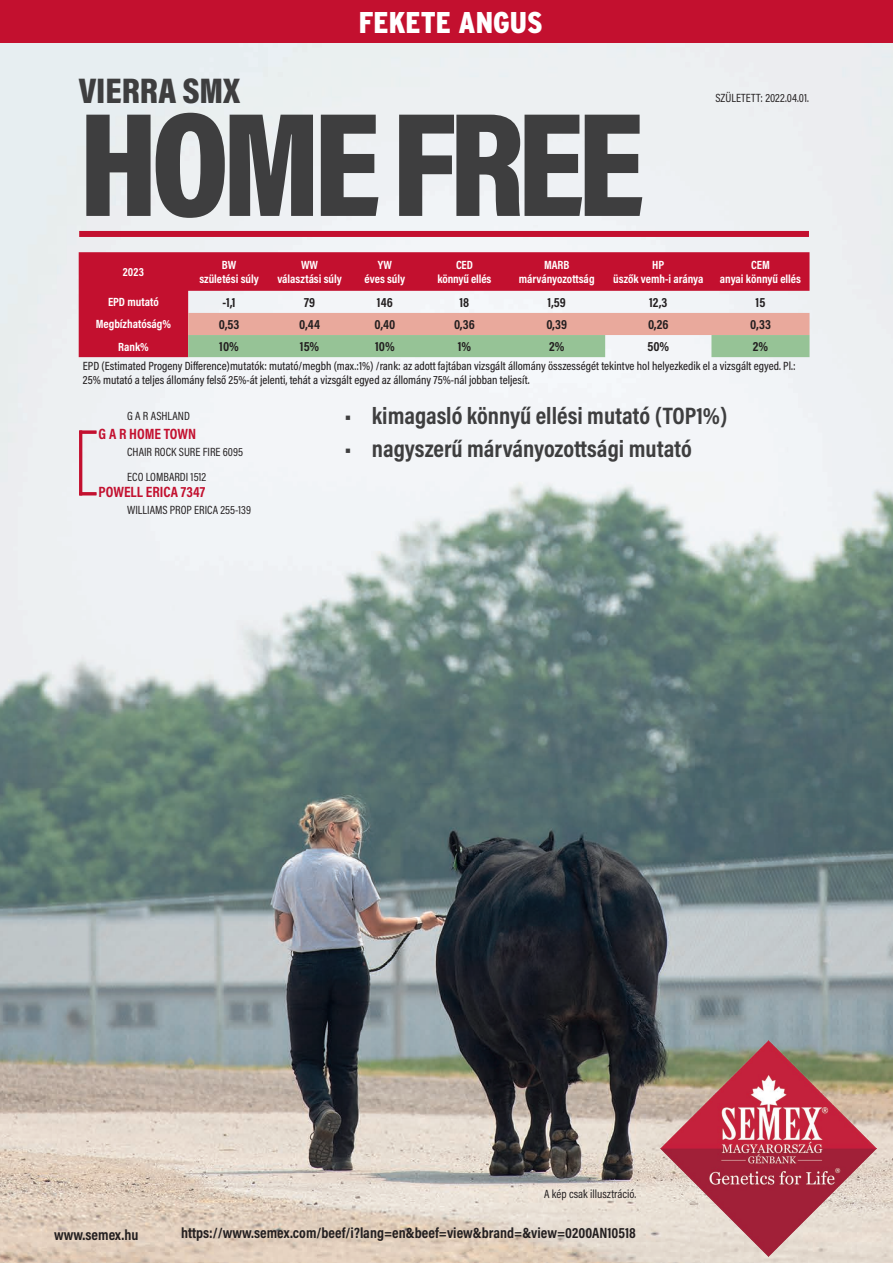
<style>
.page{position:relative;width:893px;height:1263px;background:#fff}
.page>*{position:absolute;margin:0;border:0;box-sizing:border-box;transform-origin:0 0}
.t1{font:900 150px "Acumin Pro Cond";letter-spacing:-.05em;color:#3e3e3f}
.t2{font:900 36px "Acumin Pro Cond";color:#3e3e3f}
.t3{font:900 30px "Interstate Condensed";color:#fff}
.t4{font:700 24px "Acumin Pro Cond";color:#3e3e3f}
.t5{font:700 15px "Acumin Pro Cond";color:#231f20}
.t6{font:700 15px "Acumin Pro Cond";color:#c3102f}
.t7{font:700 13.5px "Acumin Pro Cond";color:#231f20}
.t8{font:500 12px/14.4px "Acumin Pro Cond";color:#231f20}
.t9{font:700 12px/14.4px "Acumin Pro Cond";color:#fff;text-align:center}
.t10{font:12px/25.3px "Acumin Pro Cond";color:#231f20}
</style>
<div class="page">
<img style="left:0;top:43px;width:893px;height:1220px">
<div style="left:0;top:0;width:893px;height:43px;background:#c3102f"></div>
<hr style="left:79px;top:431px;width:3px;height:64px;background:#c3102f">
<hr style="left:79px;top:431px;width:17px;height:3px;background:#c3102f">
<hr style="left:79px;top:492px;width:17px;height:3px;background:#c3102f">
<div style="left:79px;top:231px;width:730px;height:6px;background:#c3102f"></div>
<svg style="left:79px;top:252px;width:730px;height:105px;fill:#c3102f"></svg>
<svg style="left:188px;top:313px;width:621px;height:44px;background:#c7baa1"></svg>
<img style="left:660px;top:1040px;width:216px;height:216px">
<h2 class="t2" style="left:79px;top:67px;width:163px">VIERRA SMX</h2>
<h3 class="t3" style="left:359px;top:6px;width:185px">FEKETE ANGUS</h3>
<h1 class="t1" style="left:79px;top:66px;width:567px">HOME FREE</h1>
<p class="t10" style="left:715px;top:85px;width:95px">SZÜLETETT: 2022.04.01.</p>
<p class="t9" style="left:123px;top:264px;width:22px">2023</p>
<p class="t9" style="left:199px;top:257px;width:61px">BW<br>születési súly</p>
<p class="t9" style="left:277px;top:257px;width:66px">WW<br>választási súly</p>
<p class="t9" style="left:365px;top:257px;width:42px">YW<br>éves súly</p>
<p class="t9" style="left:437px;top:257px;width:55px">CED<br>könnyű ellés</p>
<p class="t9" style="left:519px;top:257px;width:77px">MARB márványozottság</p>
<p class="t9" style="left:613px;top:257px;width:92px">HP<br>üszők vemh-i aránya</p>
<p class="t9" style="left:720px;top:257px;width:83px">CEM<br>anyai könnyű ellés</p>
<p class="t9" style="left:108px;top:295px;width:52px">EPD mutató</p>
<p class="t7" style="left:223px;top:293px;width:15px">-1,1</p>
<p class="t7" style="left:304px;top:293px;width:13px">79</p>
<p class="t7" style="left:377px;top:293px;width:17px">146</p>
<p class="t7" style="left:460px;top:293px;width:11px">18</p>
<p class="t7" style="left:548px;top:293px;width:20px">1,59</p>
<p class="t7" style="left:649px;top:293px;width:20px">12,3</p>
<p class="t7" style="left:756px;top:293px;width:11px">15</p>
<p class="t9" style="left:96px;top:317px;width:77px">Megbízhatóság%</p>
<p class="t7" style="left:219px;top:315px;width:22px">0,53</p>
<p class="t7" style="left:299px;top:315px;width:22px">0,44</p>
<p class="t7" style="left:374px;top:315px;width:22px">0,40</p>
<p class="t7" style="left:454px;top:315px;width:22px">0,36</p>
<p class="t7" style="left:546px;top:315px;width:22px">0,39</p>
<p class="t7" style="left:648px;top:315px;width:22px">0,26</p>
<p class="t7" style="left:750px;top:315px;width:22px">0,33</p>
<p class="t9" style="left:118px;top:339px;width:32px">Rank%</p>
<p class="t7" style="left:219px;top:337px;width:21px">10%</p>
<p class="t7" style="left:300px;top:337px;width:21px">15%</p>
<p class="t7" style="left:375px;top:337px;width:21px">10%</p>
<p class="t7" style="left:458px;top:337px;width:15px">1%</p>
<p class="t7" style="left:549px;top:337px;width:17px">2%</p>
<p class="t7" style="left:647px;top:337px;width:24px">50%</p>
<p class="t7" style="left:753px;top:337px;width:17px">2%</p>
<p class="t8" style="left:83px;top:358px;width:714px">EPD (Estimated Progeny Difference)mutatók: mutató/megbh (max.:1%) /rank: az adott fajtában vizsgált állomány összességét tekintve hol helyezkedik el a vizsgált egyed. Pl.:<br>25% mutató a teljes állomány felső 25%-át jelenti, tehát a vizsgált egyed az állomány 75%-nál jobban teljesít.</p>
<p class="t10" style="left:127px;top:403px;width:64px">G A R ASHLAND</p>
<p class="t10" style="left:127px;top:439px;width:117px">CHAIR ROCK SURE FIRE 6095<br>ECO LOMBARDI 1512</p>
<p class="t10" style="left:127px;top:497px;width:125px">WILLIAMS PROP ERICA 255-139</p>
<p class="t6" style="left:99px;top:424px;width:99px">G A R HOME TOWN</p>
<p class="t6" style="left:99px;top:482px;width:108px">POWELL ERICA 7347</p>
<h3 class="t4" style="left:345px;top:399px;width:384px">• kimagasló könnyű ellési mutató (TOP1%)</h3>
<h3 class="t4" style="left:345px;top:432px;width:348px">• nagyszerű márványozottsági mutató</h3>
<p class="t10" style="left:544px;top:1181px;width:93px">A kép csak illusztráció.</p>
<p class="t5" style="left:54px;top:1224px;width:86px">www.semex.hu</p>
<p class="t5" style="left:181px;top:1223px;width:456px">https://www.semex.com/beef/i?lang=en&amp;beef=view&amp;brand=&amp;view=0200AN10518</p>
</div>
